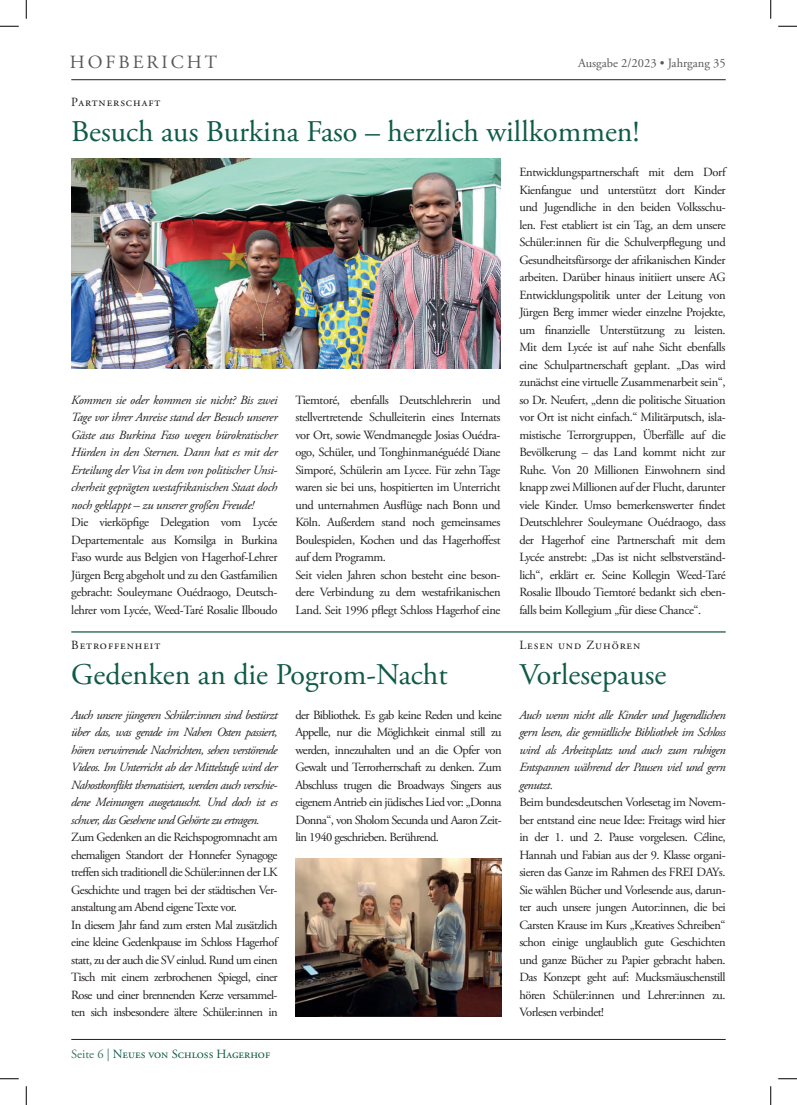
<style>
.page{position:relative;width:797px;height:1105px;background:#fff}
.page>*{position:absolute;margin:0;border:0;box-sizing:border-box;transform-origin:0 0}
.t1{font:30px "Adobe Garamond Pro";letter-spacing:-.02em;color:#105a48}
.t2{font:18.62px "Adobe Garamond Pro";letter-spacing:.16em;color:#57585a}
.t3{font:12.5px/17.5px "Adobe Garamond Pro";letter-spacing:-.045em;color:#231f20;text-align:justify}
.t4{font:italic 12.5px/17.5px "Adobe Garamond Pro";letter-spacing:-.035em;color:#231f20;text-align:justify}
.t5{font:12.5px "Adobe Garamond Pro";letter-spacing:.075em;color:#231f20}
.t6{font:12.5px "Adobe Garamond Pro";color:#105a48}
.t7{font:12.5px "Adobe Garamond Pro";color:#57585a}
.s1{color:#387364}
</style>
<div class="page">
<hr style="left:71px;top:631px;width:654px;height:2px;background:#105a48">
<hr style="left:71px;top:1039px;width:654px;height:1px;background:#231f20">
<hr style="left:71px;top:79px;width:654px;height:1px;background:#231f20">
<img style="left:71px;top:159px;width:429px;height:210px">
<img style="left:295px;top:859px;width:206px;height:157px">
<svg style="left:0;top:25px;width:19px;height:2px"></svg>
<svg style="left:778px;top:25px;width:19px;height:2px"></svg>
<svg style="left:0;top:1078px;width:19px;height:1px"></svg>
<svg style="left:778px;top:1078px;width:19px;height:1px"></svg>
<svg style="left:25px;top:0;width:2px;height:19px"></svg>
<svg style="left:25px;top:1086px;width:2px;height:19px"></svg>
<svg style="left:770px;top:0;width:1px;height:19px"></svg>
<svg style="left:770px;top:1086px;width:1px;height:19px"></svg>
<h2 class="t2" style="left:70px;top:51px;width:149px">HOFBERICHT</h2>
<p class="t7" style="left:578px;top:55px;width:149px">Ausgabe 2/2023 • Jahrgang 35</p>
<p class="t5" style="left:71px;top:95px;width:90px">Partnerschaft</p>
<h1 class="t1" style="left:71px;top:114px;width:569px">Besuch aus Burkina Faso – herzlich willkommen!</h1>
<p class="t4" style="left:71px;top:391px;width:208px">Kommen sie oder kommen sie nicht? Bis zwei Tage vor ihrer Anreise stand der Besuch unserer Gäste aus Burkina Faso wegen bürokratischer Hürden in den Sternen. Dann hat es mit der Erteilung der Visa in dem von politischer Unsi&shy;cherheit geprägten westafrikanischen Staat doch noch geklappt – zu unserer großen Freude!</p>
<p class="t3" style="left:71px;top:514px;width:208px">Die vierköpfige Delegation vom Lycée Departementale aus Komsilga in Burkina Faso wurde aus Belgien von Hagerhof-Lehrer Jürgen Berg abgeholt und zu den Gastfamilien gebracht: Souleymane Ouédraogo, Deutsch&shy;lehrer vom Lycée, Weed-Taré Rosalie Ilboudo</p>
<p class="t3" style="left:295px;top:391px;width:207px;text-align:left">Tiemtoré, ebenfalls Deutschlehrerin und stellvertretende Schulleiterin eines Internats vor Ort, sowie Wendmanegde Josias Ouédra&shy;ogo, Schüler, und Tonghinmanéguédé Diane Simporé, Schülerin am Lycee. Für zehn Tage waren sie bei uns, hospitierten im Unterricht und unternahmen Ausflüge nach Bonn und Köln. Außerdem stand noch gemeinsames Boulespielen, Kochen und das Hagerhoffest auf dem Programm.<br>Seit vielen Jahren schon besteht eine beson&shy;dere Verbindung zu dem westafrikanischen Land. Seit 1996 pflegt Schloss Hagerhof eine</p>
<p class="t5" style="left:71px;top:637px;width:90px">Betroffenheit</p>
<h1 class="t1" style="left:71px;top:656px;width:378px">Gedenken an die Pogrom-Nacht</h1>
<p class="t4" style="left:71px;top:706px;width:208px">Auch unsere jüngeren Schüler:innen sind bestürzt über das, was gerade im Nahen Osten passiert, hören verwirrende Nachrichten, sehen verstörende Videos. Im Unterricht ab der Mittelstufe wird der Nahostkonflikt thematisiert, werden auch verschie&shy;dene Meinungen ausgetauscht. Und doch ist es schwer, das Gesehene und Gehörte zu ertragen.</p>
<p class="t3" style="left:71px;top:829px;width:209px;text-align:left">Zum Gedenken an die Reichspogromnacht am ehemaligen Standort der Honnefer Synagoge treffen sich traditionell die Schüler:innen der LK Geschichte und tragen bei der städtischen Ver&shy;anstaltung am Abend eigene Texte vor.<br>In diesem Jahr fand zum ersten Mal zusätzlich eine kleine Gedenkpause im Schloss Hagerhof statt, zu der auch die SV einlud. Rund um einen Tisch mit einem zerbrochenen Spiegel, einer Rose und einer brennenden Kerze versammel&shy;ten sich insbesondere ältere Schüler:innen in</p>
<p class="t3" style="left:295px;top:706px;width:208px">der Bibliothek. Es gab keine Reden und keine Appelle, nur die Möglichkeit einmal still zu werden, innezuhalten und an die Opfer von Gewalt und Terrorherrschaft zu denken. Zum Abschluss trugen die Broadways Singers aus eigenem Antrieb ein jüdisches Lied vor: „Donna Donna“, von Sholom Secunda und Aaron Zeit&shy;lin 1940 geschrieben. Berührend.</p>
<p class="t6" style="left:71px;top:1046px;width:200px"><span class="s1">Seite 6 |</span> Neues von Schloss Hagerhof</p>
<p class="t3" style="left:519px;top:164px;width:209px">Entwicklungspartnerschaft mit dem Dorf Kienfangue und unterstützt dort Kinder und Jugendliche in den beiden Volksschu&shy;len. Fest etabliert ist ein Tag, an dem unsere Schüler:innen für die Schulverpflegung und Gesundheitsfürsorge der afrikanischen Kinder arbeiten. Darüber hinaus initiiert unsere AG Entwicklungspolitik unter der Leitung von Jürgen Berg immer wieder einzelne Projekte, um finanzielle Unterstützung zu leisten.<br>Mit dem Lycée ist auf nahe Sicht ebenfalls eine Schulpartnerschaft geplant. „Das wird zunächst eine virtuelle Zusammenarbeit sein“, so Dr. Neufert, „denn die politische Situation vor Ort ist nicht einfach.“ Militärputsch, isla&shy;mistische Terrorgruppen, Überfälle auf die Bevölkerung – das Land kommt nicht zur Ruhe. Von 20 Millionen Einwohnern sind knapp zwei Millionen aufder Flucht, darunter viele Kinder. Umso bemerkenswerter findet Deutschlehrer Souleymane Ouédraogo, dass der Hagerhof eine Partnerschaft mit dem Lycée anstrebt: „Das ist nicht selbstverständ&shy;lich“, erklärt er. Seine Kollegin Weed-Taré Rosalie Ilboudo Tiemtoré bedankt sich eben&shy;falls beim Kollegium „für diese Chance“.</p>
<p class="t5" style="left:519px;top:637px;width:122px">Lesen und Zuhören</p>
<h1 class="t1" style="left:519px;top:656px;width:148px">Vorlesepause</h1>
<p class="t4" style="left:519px;top:706px;width:208px">Auch wenn nicht alle Kinder und Jugendlichen gern lesen, die gemütlliche Bibliothek im Schloss wird als Arbeitsplatz und auch zum ruhigen Entspannen während der Pausen viel und gern genutzt.</p>
<p class="t3" style="left:519px;top:794px;width:208px">Beim bundesdeutschen Vorlesetag im Novem&shy;ber entstand eine neue Idee: Freitags wird hier in der 1. und 2. Pause vorgelesen. Céline, Hannah und Fabian aus der 9. Klasse organi&shy;sieren das Ganze im Rahmen des FREI DAYs.<br>Sie wählen Bücher und Vorlesende aus, darun&shy;ter auch unsere jungen Autor:innen, die bei Carsten Krause im Kurs „Kreatives Schreiben“ schon einige unglaublich gute Geschichten und ganze Bücher zu Papier gebracht haben.<br>Das Konzept geht auf: Mucksmäuschenstill hören Schüler:innen und Lehrer:innen zu.<br>Vorlesen verbindet!</p>
</div>
